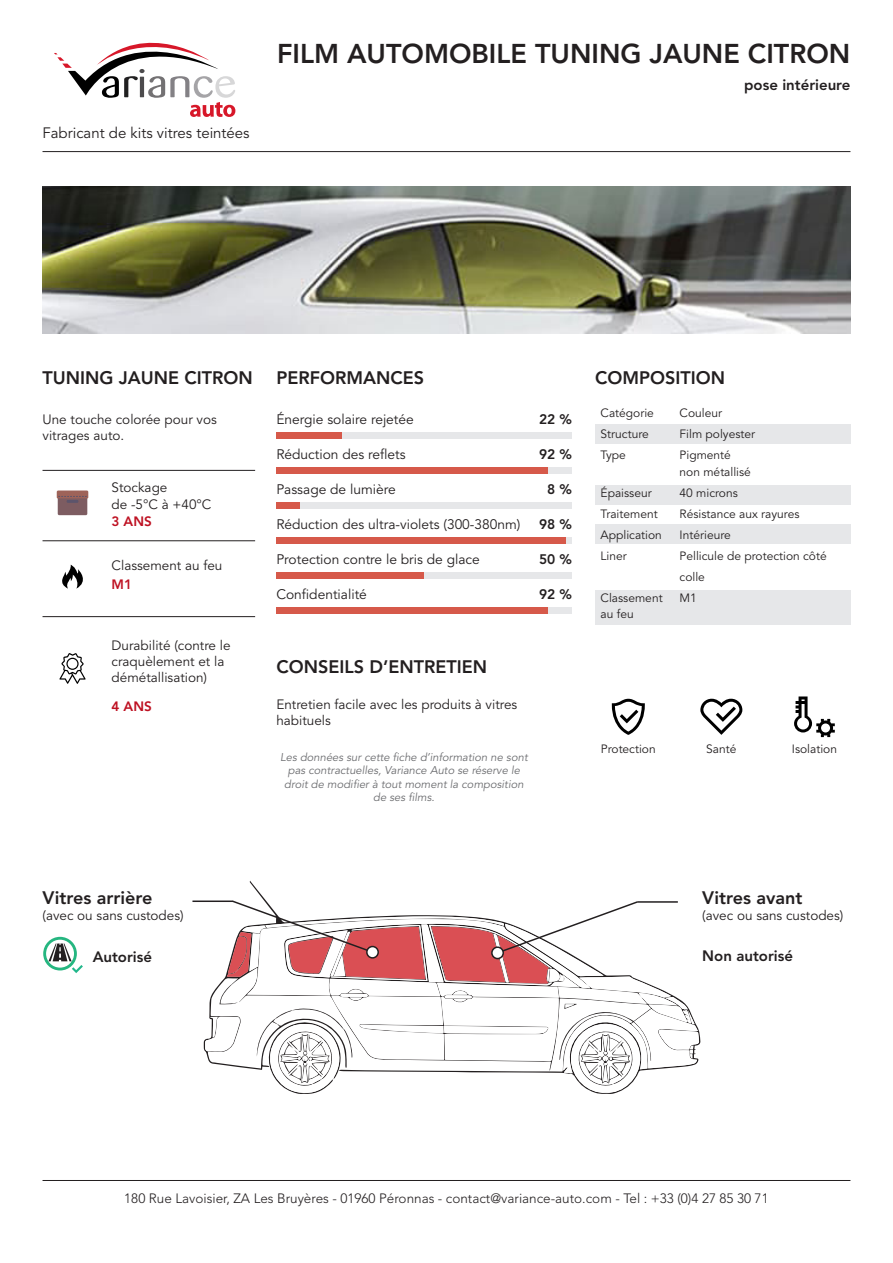
<style>
.page{position:relative;width:893px;height:1263px;background:#fff}
.page>*{position:absolute;margin:0;border:0;box-sizing:border-box;transform-origin:0 0}
.t1{font:800 27px "Avenir LT Std";color:#231f20}
.t2{font:800 18px "Avenir LT Std";color:#231f20}
.t3{font:800 15px "Avenir LT Std";color:#231f20}
.t4{font:15px "Avenir LT Std";color:#231f20}
.t5{font:13.8px "Avenir LT Std";color:#231f20}
.t6{font:800 13.8px "Avenir LT Std";color:#231f20}
.t7{font:13.5px/16.2px "Avenir LT Std";color:#231f20}
.t8{font:300 13.5px "Avenir LT Std";color:#231f20}
.t9{font:800 13.5px "Avenir LT Std";color:#be1122}
.t10{font:12px/16.5px "Avenir LT Std";color:#231f20}
.t11{font:italic 11.25px/13.5px "Avenir LT Std";color:#6c6d70;text-align:center}
</style>
<div class="page">
<hr style="left:43px;top:1180px;width:807px;height:1px;background:#231f20">
<svg style="left:54px;top:42px;width:181px;height:75px"></svg>
<hr style="left:43px;top:151px;width:807px;height:1px;background:#231f20">
<img style="left:43px;top:186px;width:807px;height:148px">
<div style="left:276px;top:432px;width:296px;height:6px;background:#e6e7e9"></div>
<div style="left:276px;top:467px;width:296px;height:6px;background:#e6e7e9"></div>
<div style="left:276px;top:502px;width:296px;height:6px;background:#e6e7e9"></div>
<div style="left:276px;top:537px;width:296px;height:6px;background:#e6e7e9"></div>
<div style="left:276px;top:572px;width:296px;height:6px;background:#e6e7e9"></div>
<div style="left:276px;top:607px;width:296px;height:6px;background:#e6e7e9"></div>
<div style="left:276px;top:432px;width:65px;height:6px;background:#d6594a"></div>
<div style="left:276px;top:467px;width:272px;height:6px;background:#d6594a"></div>
<div style="left:276px;top:502px;width:24px;height:6px;background:#d6594a"></div>
<div style="left:276px;top:537px;width:290px;height:6px;background:#d6594a"></div>
<div style="left:276px;top:572px;width:148px;height:6px;background:#d6594a"></div>
<div style="left:276px;top:607px;width:272px;height:6px;background:#d6594a"></div>
<div style="left:43px;top:937px;width:34px;height:33px;border:3px solid #25b680;border-radius:50%"></div>
<svg style="left:48px;top:943px;width:35px;height:30px"></svg>
<hr style="left:192px;top:900px;width:41px;height:2px;background:#231f20">
<svg style="left:205px;top:899px;width:494px;height:195px"></svg>
<div style="left:492px;top:947px;width:11px;height:11px;background:#fff;border-radius:50%"></div>
<div style="left:491px;top:946px;width:13px;height:13px;border:2px solid #231f20;border-radius:50%"></div>
<svg style="left:612px;top:699px;width:33px;height:36px"></svg>
<svg style="left:700px;top:699px;width:42px;height:36px"></svg>
<svg style="left:794px;top:696px;width:41px;height:41px"></svg>
<hr style="left:43px;top:470px;width:212px;height:1px;background:#231f20">
<hr style="left:43px;top:540px;width:212px;height:1px;background:#231f20">
<hr style="left:43px;top:616px;width:212px;height:1px;background:#231f20">
<div style="left:57px;top:490px;width:31px;height:8px;background:#9e6359"></div>
<svg style="left:58px;top:496px;width:29px;height:19px"></svg>
<svg style="left:59px;top:653px;width:27px;height:31px"></svg>
<svg style="left:62px;top:565px;width:21px;height:24px"></svg>
<div style="left:595px;top:424px;width:255px;height:20px;background:#e6e7e9"></div>
<div style="left:595px;top:524px;width:255px;height:20px;background:#e6e7e9"></div>
<div style="left:595px;top:485px;width:255px;height:20px;background:#e6e7e9"></div>
<div style="left:595px;top:590px;width:255px;height:35px;background:#e6e7e9"></div>
<p class="t4" style="left:43px;top:124px;width:209px">Fabricant de kits vitres teintées</p>
<p class="t1" style="left:277px;top:38px;width:575px">FILM AUTOMOBILE TUNING JAUNE CITRON</p>
<p class="t3" style="left:744px;top:76px;width:108px">pose intérieure</p>
<p class="t2" style="left:43px;top:367px;width:212px">TUNING JAUNE CITRON</p>
<p class="t2" style="left:276px;top:367px;width:149px">PERFORMANCES</p>
<p class="t7" style="left:43px;top:412px;width:176px">Une touche colorée pour vos vitrages auto.</p>
<p class="t5" style="left:276px;top:412px;width:139px">Énergie solaire rejetée</p>
<p class="t5" style="left:276px;top:447px;width:131px">Réduction des reflets</p>
<p class="t5" style="left:276px;top:482px;width:121px">Passage de lumière</p>
<p class="t5" style="left:276px;top:517px;width:246px">Réduction des ultra-violets (300-380nm)</p>
<p class="t5" style="left:276px;top:552px;width:205px">Protection contre le bris de glace</p>
<p class="t5" style="left:276px;top:587px;width:92px">Confidentialité</p>
<p class="t7" style="left:112px;top:480px;width:57px">Stockage</p>
<p class="t7" style="left:112px;top:496px;width:101px">de -5°C à +40°C</p>
<p class="t9" style="left:112px;top:513px;width:42px">3 ANS</p>
<p class="t7" style="left:112px;top:557px;width:112px">Classement au feu</p>
<p class="t9" style="left:112px;top:577px;width:22px">M1</p>
<p class="t6" style="left:539px;top:411px;width:34px">22 %</p>
<p class="t6" style="left:539px;top:446px;width:34px">92 %</p>
<p class="t6" style="left:547px;top:481px;width:26px">8 %</p>
<p class="t6" style="left:539px;top:516px;width:34px">98 %</p>
<p class="t6" style="left:539px;top:551px;width:34px">50 %</p>
<p class="t6" style="left:539px;top:586px;width:34px">92 %</p>
<p class="t7" style="left:112px;top:637px;width:120px">Durabilité (contre le craquèlement et la démétallisation)</p>
<p class="t9" style="left:112px;top:698px;width:42px">4 ANS</p>
<p class="t2" style="left:276px;top:656px;width:212px">CONSEILS D’ENTRETIEN</p>
<p class="t7" style="left:276px;top:697px;width:242px">Entretien facile avec les produits à vitres habituels</p>
<p class="t11" style="left:280px;top:750px;width:249px">Les données sur cette fiche d’information ne sont pas contractuelles, Variance Auto se réserve le droit de modifier à tout moment la composition de ses films.</p>
<p class="t2" style="left:595px;top:367px;width:131px">COMPOSITION</p>
<p class="t10" style="left:601px;top:405px;width:55px">Catégorie</p>
<p class="t10" style="left:601px;top:426px;width:50px">Structure</p>
<p class="t10" style="left:601px;top:447px;width:27px">Type</p>
<p class="t10" style="left:601px;top:485px;width:53px">Épaisseur</p>
<p class="t10" style="left:601px;top:506px;width:59px">Traitement</p>
<p class="t10" style="left:601px;top:527px;width:63px">Application</p>
<p class="t10" style="left:601px;top:548px;width:28px">Liner</p>
<p class="t10" style="left:601px;top:590px;width:64px">Classement au feu</p>
<p class="t10" style="left:680px;top:405px;width:44px">Couleur</p>
<p class="t10" style="left:680px;top:426px;width:77px">Film polyester</p>
<p class="t10" style="left:680px;top:447px;width:53px">Pigmenté</p>
<p class="t10" style="left:680px;top:464px;width:73px">non métallisé</p>
<p class="t10" style="left:680px;top:485px;width:60px">40 microns</p>
<p class="t10" style="left:680px;top:506px;width:121px">Résistance aux rayures</p>
<p class="t10" style="left:680px;top:527px;width:53px">Intérieure</p>
<p class="t10" style="left:680px;top:545px;width:149px;line-height:21px">Pellicule de protection côté colle</p>
<p class="t10" style="left:680px;top:590px;width:19px">M1</p>
<p class="t10" style="left:601px;top:741px;width:56px">Protection</p>
<p class="t10" style="left:706px;top:741px;width:32px">Santé</p>
<p class="t10" style="left:792px;top:741px;width:47px">Isolation</p>
<p class="t2" style="left:43px;top:887px;width:111px">Vitres arrière</p>
<p class="t7" style="left:43px;top:908px;width:143px">(avec ou sans custodes)</p>
<p class="t2" style="left:702px;top:887px;width:102px">Vitres avant</p>
<p class="t7" style="left:702px;top:908px;width:143px">(avec ou sans custodes)</p>
<p class="t3" style="left:93px;top:947px;width:61px">Autorisé</p>
<p class="t3" style="left:702px;top:946px;width:92px">Non autorisé</p>
<p class="t8" style="left:124px;top:1190px;width:646px">180 Rue Lavoisier, ZA Les Bruyères - 01960 Péronnas - contact@variance-auto.com - Tel : +33 (0)4 27 85 30 71</p>
</div>
